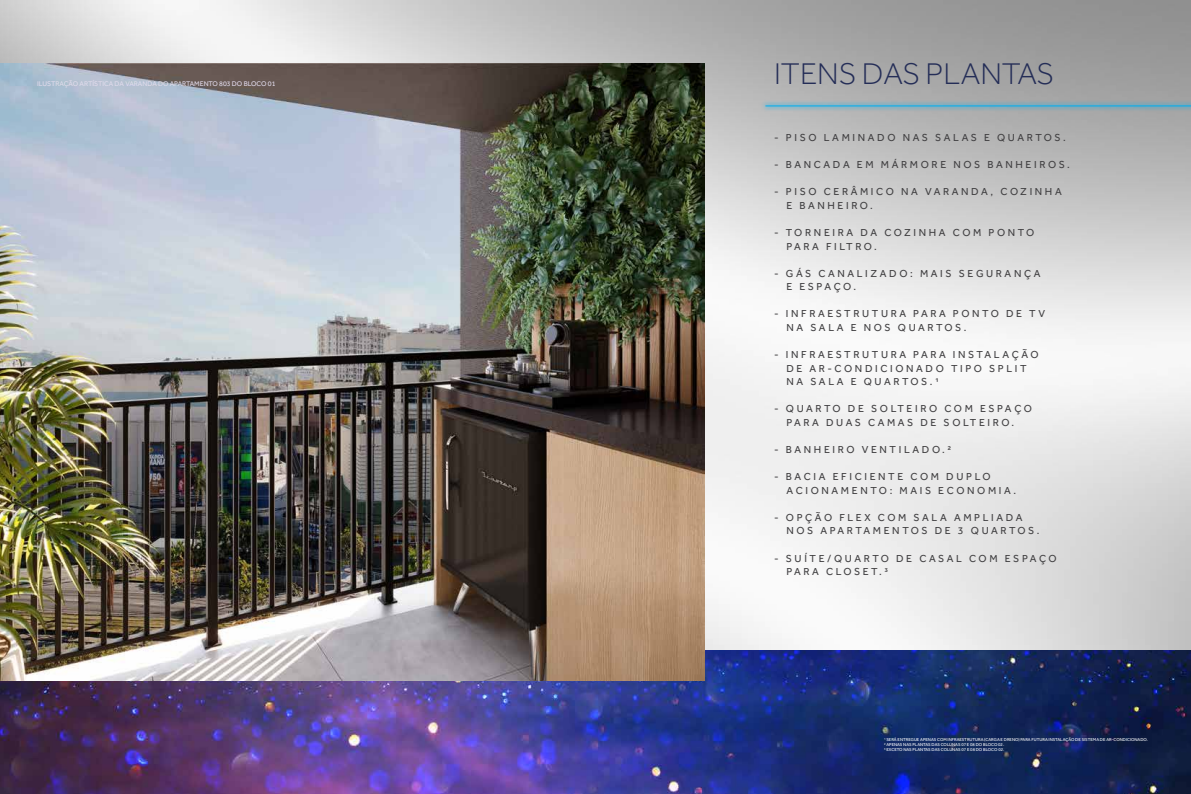
<style>
.page{position:relative;width:1191px;height:794px;background:#fff}
.page>*{position:absolute;margin:0;border:0;box-sizing:border-box;transform-origin:0 0}
.t1{font:300 31px "Effra";color:#242d57}
.t2{font:10.5px/13.6px "Effra";letter-spacing:.25em;color:#414042}
.t3{font:7px "Effra";color:#e1dbec}
.t4{font:4.4px/5.2px "Effra";color:#fff}
</style>
<div class="page">
<img style="left:0;top:0;width:1191px;height:650px">
<img style="left:0;top:650px;width:1191px;height:144px">
<img style="left:0;top:63px;width:704px;height:617px">
<div style="left:760px;top:100px;width:431px;height:12px;background:#00aeef;opacity:.84"></div>
<hr style="left:765px;top:106px;width:426px;height:1px;background:#00aeef">
<p class="t3" style="left:37px;top:80px;width:240px">ILUSTRAÇÃO ARTÍSTICA DA VARANDA DO APARTAMENTO 803 DO BLOCO 01</p>
<h1 class="t1" style="left:774px;top:56px;width:281px">ITENS DAS PLANTAS</h1>
<p class="t2" style="left:774px;top:131px;width:293px">- PISO LAMINADO NAS SALAS E QUARTOS.</p>
<p class="t2" style="left:774px;top:158px;width:297px">- BANCADA EM MÁRMORE NOS BANHEIROS.</p>
<p class="t2" style="left:786px;top:185px;width:277px;text-indent:-12px">- PISO CERÂMICO NA VARANDA, COZINHA<br>E BANHEIRO.</p>
<p class="t2" style="left:786px;top:225px;width:250px;text-indent:-12px">- TORNEIRA DA COZINHA COM PONTO<br>PARA FILTRO.</p>
<p class="t2" style="left:786px;top:266px;width:255px;text-indent:-12px">- GÁS CANALIZADO: MAIS SEGURANÇA<br>E ESPAÇO.</p>
<p class="t2" style="left:786px;top:307px;width:260px;text-indent:-12px">- INFRAESTRUTURA PARA PONTO DE TV<br>NA SALA E NOS QUARTOS.</p>
<p class="t2" style="left:786px;top:348px;width:254px;text-indent:-12px">- INFRAESTRUTURA PARA INSTALAÇÃO<br>DE AR-CONDICIONADO TIPO SPLIT<br>NA SALA E QUARTOS.¹</p>
<p class="t2" style="left:774px;top:402px;width:259px;text-align:center">- QUARTO DE SOLTEIRO COM ESPAÇO<br>PARA DUAS CAMAS DE SOLTEIRO.</p>
<p class="t2" style="left:774px;top:442px;width:179px">- BANHEIRO VENTILADO.²</p>
<p class="t2" style="left:786px;top:470px;width:231px;text-indent:-12px">- BACIA EFICIENTE COM DUPLO<br>ACIONAMENTO: MAIS ECONOMIA.</p>
<p class="t2" style="left:786px;top:510px;width:254px;text-indent:-12px">- OPÇÃO FLEX COM SALA AMPLIADA<br>NOS APARTAMENTOS DE 3 QUARTOS.</p>
<p class="t2" style="left:786px;top:551px;width:272px;text-indent:-12px">- SUÍTE/QUARTO DE CASAL COM ESPAÇO<br>PARA CLOSET.³</p>
<p class="t4" style="left:884px;top:737px;width:265px">¹ SERÁ ENTREGUE APENAS COM INFRAESTRUTURA (CARGA E DRENO) PARA FUTURA INSTALAÇÃO DE SISTEMA DE AR-CONDICIONADO.<br>² APENAS NAS PLANTAS DAS COLUNAS 07 E 08 DO BLOCO 02.<br>³ EXCETO NAS PLANTAS DAS COLUNAS 07 E 08 DO BLOCO 02.</p>
</div>
